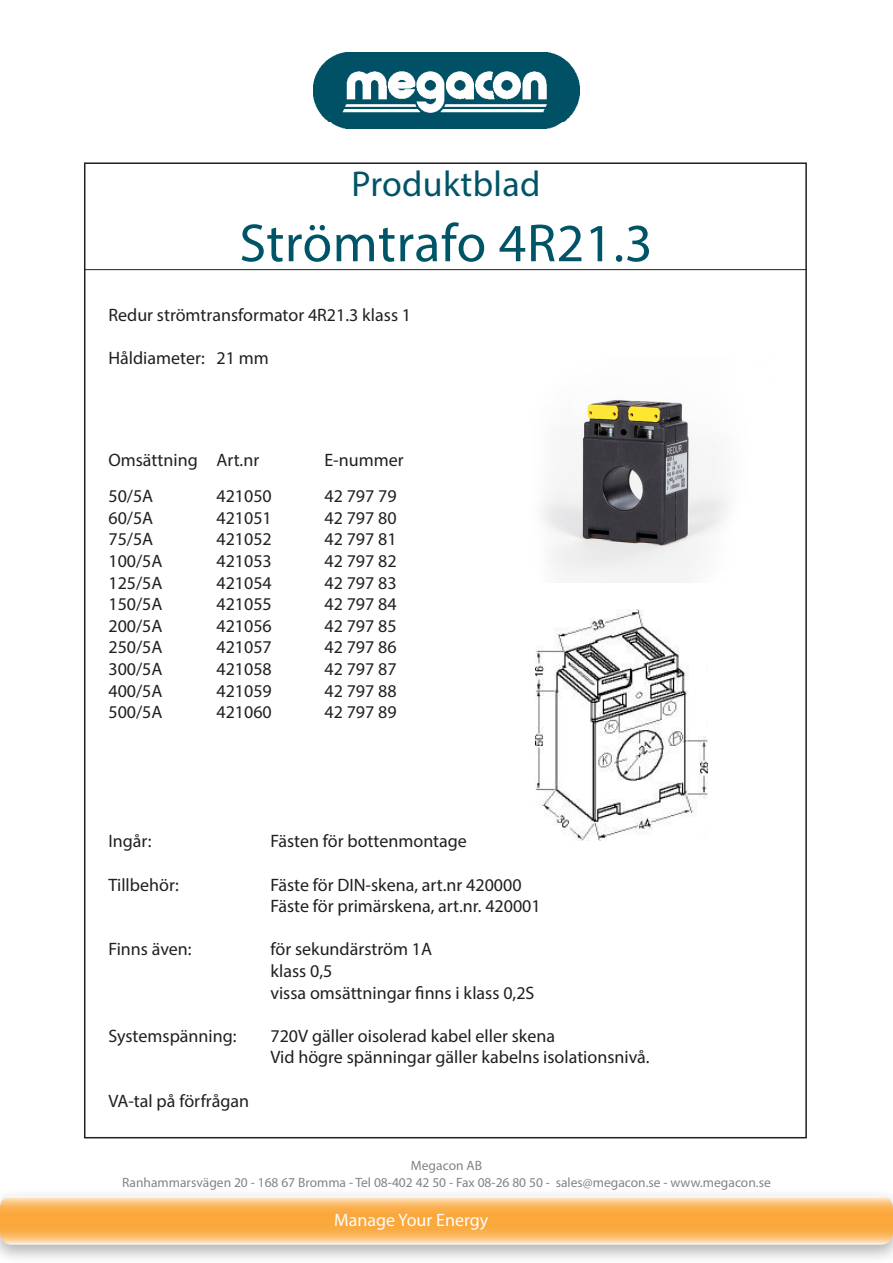
<style>
.page{position:relative;width:893px;height:1263px;background:#fff}
.page>*{position:absolute;margin:0;border:0;box-sizing:border-box;transform-origin:0 0}
.t1{font:54px "Myriad Pro";letter-spacing:.01em;color:#005467}
.t2{font:36px "Myriad Pro";letter-spacing:.01em;color:#005467}
.t3{font:18px "Myriad Pro";color:#231f20}
.t4{font:18px "Myriad Pro";color:#fcfcfc}
.t5{font:13.5px "Myriad Pro";color:#818386}
</style>
<div class="page">
<div style="left:0;top:1188px;width:893px;height:75px;background:#231f20;opacity:.35"></div>
<svg style="left:0;top:1196px;width:893px;height:48px;background:#fbba65"></svg>
<img style="left:314px;top:52px;width:265px;height:76px">
<hr style="left:85px;top:269px;width:722px;height:1px;background:#231f20">
<img style="left:535px;top:610px;width:172px;height:230px">
<img style="left:543px;top:399px;width:184px;height:184px">
<p class="t2" style="left:351px;top:162px;width:190px">Produktblad</p>
<p class="t1" style="left:239px;top:210px;width:415px">Strömtrafo 4R21.3</p>
<p class="t3" style="left:108px;top:304px;width:304px">Redur strömtransformator 4R21.3 klass 1</p>
<p class="t3" style="left:108px;top:347px;width:162px">Håldiameter: 21 mm</p>
<p class="t3" style="left:108px;top:449px;width:152px">Omsättning Art.nr</p>
<p class="t3" style="left:324px;top:449px;width:81px">E-nummer</p>
<p class="t3" style="left:108px;top:485px;width:46px">50/5A</p>
<p class="t3" style="left:216px;top:485px;width:57px">421050</p>
<p class="t3" style="left:324px;top:485px;width:74px">42 797 79</p>
<p class="t3" style="left:108px;top:507px;width:46px">60/5A</p>
<p class="t3" style="left:216px;top:507px;width:57px">421051</p>
<p class="t3" style="left:324px;top:507px;width:74px">42 797 80</p>
<p class="t3" style="left:108px;top:528px;width:46px">75/5A</p>
<p class="t3" style="left:216px;top:528px;width:57px">421052</p>
<p class="t3" style="left:324px;top:528px;width:74px">42 797 81</p>
<p class="t3" style="left:108px;top:550px;width:56px">100/5A</p>
<p class="t3" style="left:216px;top:550px;width:57px">421053</p>
<p class="t3" style="left:324px;top:550px;width:74px">42 797 82</p>
<p class="t3" style="left:108px;top:571px;width:56px">125/5A</p>
<p class="t3" style="left:216px;top:571px;width:57px">421054</p>
<p class="t3" style="left:324px;top:571px;width:74px">42 797 83</p>
<p class="t3" style="left:108px;top:593px;width:56px">150/5A</p>
<p class="t3" style="left:216px;top:593px;width:57px">421055</p>
<p class="t3" style="left:324px;top:593px;width:74px">42 797 84</p>
<p class="t3" style="left:108px;top:615px;width:56px">200/5A</p>
<p class="t3" style="left:216px;top:615px;width:57px">421056</p>
<p class="t3" style="left:324px;top:615px;width:74px">42 797 85</p>
<p class="t3" style="left:108px;top:636px;width:56px">250/5A</p>
<p class="t3" style="left:216px;top:636px;width:57px">421057</p>
<p class="t3" style="left:324px;top:636px;width:74px">42 797 86</p>
<p class="t3" style="left:108px;top:658px;width:56px">300/5A</p>
<p class="t3" style="left:216px;top:658px;width:57px">421058</p>
<p class="t3" style="left:324px;top:658px;width:74px">42 797 87</p>
<p class="t3" style="left:108px;top:679px;width:56px">400/5A</p>
<p class="t3" style="left:216px;top:679px;width:57px">421059</p>
<p class="t3" style="left:324px;top:679px;width:74px">42 797 88</p>
<p class="t3" style="left:108px;top:701px;width:56px">500/5A</p>
<p class="t3" style="left:216px;top:701px;width:57px">421060</p>
<p class="t3" style="left:324px;top:701px;width:74px">42 797 89</p>
<p class="t3" style="left:108px;top:830px;width:44px">Ingår:</p>
<p class="t3" style="left:270px;top:830px;width:198px">Fästen för bottenmontage</p>
<p class="t3" style="left:108px;top:873px;width:72px">Tillbehör:</p>
<p class="t3" style="left:270px;top:873px;width:253px">Fäste för DIN-skena, art.nr 420000</p>
<p class="t3" style="left:270px;top:895px;width:272px">Fäste för primärskena, art.nr. 420001</p>
<p class="t3" style="left:108px;top:938px;width:85px">Finns även:</p>
<p class="t3" style="left:270px;top:938px;width:163px">för sekundärström 1A</p>
<p class="t3" style="left:270px;top:960px;width:63px">klass 0,5</p>
<p class="t3" style="left:270px;top:981px;width:265px">vissa omsättningar finns i klass 0,2S</p>
<p class="t3" style="left:108px;top:1024px;width:130px">Systemspänning:</p>
<p class="t3" style="left:270px;top:1024px;width:286px">720V gäller oisolerad kabel eller skena</p>
<p class="t3" style="left:270px;top:1046px;width:381px">Vid högre spänningar gäller kabelns isolationsnivå.</p>
<p class="t3" style="left:108px;top:1089px;width:142px">VA-tal på förfrågan</p>
<p class="t5" style="left:411px;top:1157px;width:73px">Megacon AB</p>
<p class="t5" style="left:122px;top:1174px;width:650px">Ranhammarsvägen 20 - 168 67 Bromma - Tel 08-402 42 50 - Fax 08-26 80 50 - sales@megacon.se - www.megacon.se</p>
<p class="t4" style="left:334px;top:1209px;width:156px">Manage Your Energy</p>
</div>
